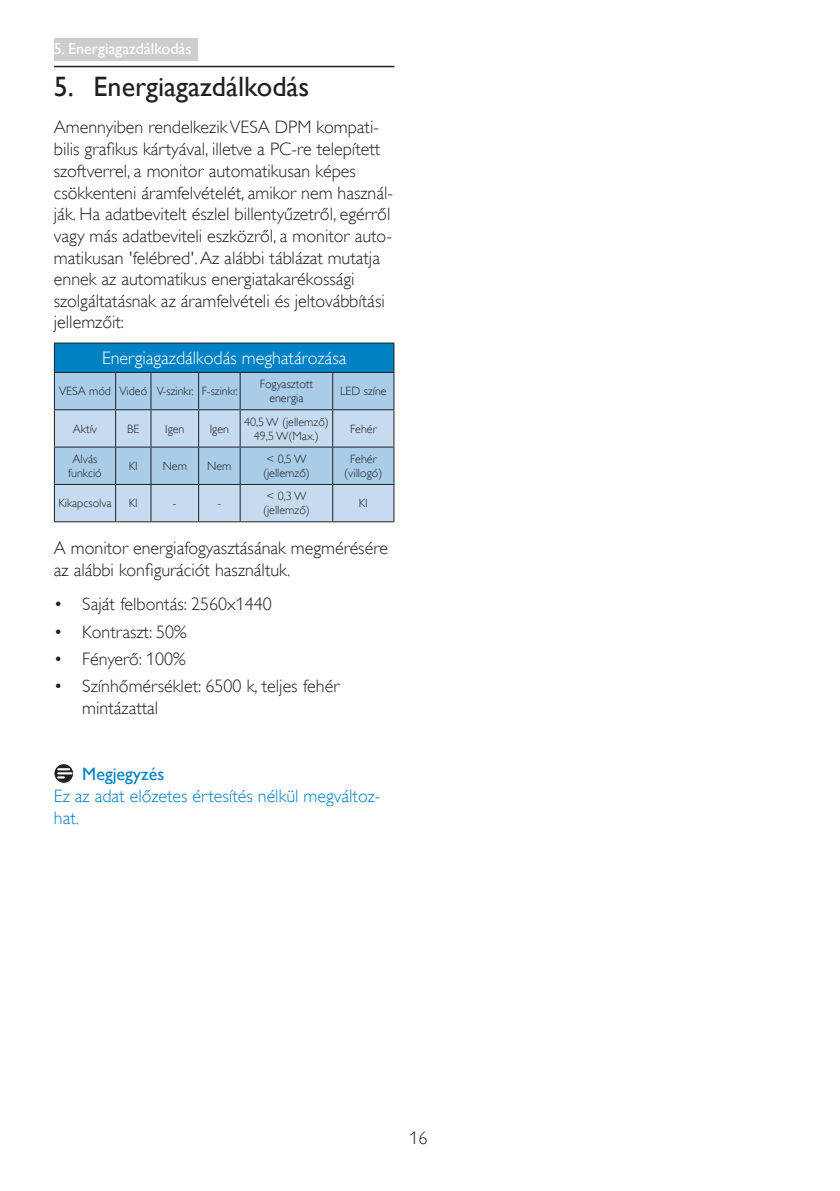
<style>
.page{position:relative;width:840px;height:1191px;background:#fff}
.page>*{position:absolute;margin:0;border:0;box-sizing:border-box;transform-origin:0 0}
.t1{font:28px "Gill Sans Alt One WGL";color:#231f20}
.chapter-paragraph{font:18px/21.6px "Gill Sans Alt One WGL Light";color:#231f20}
.Note_body{font:18px/21.6px "Gill Sans Alt One WGL Light";color:#0082c5}
.t2{font:18px "Gill Sans Alt One WGL Light";color:#fff}
.Heading_4{font:18px "Gill Sans Alt One WGL";color:#0082c5}
.t3{font:16px "Gill Sans Alt One WGL";color:#fff}
.t4{font:12px/14px "Gill Sans Alt One WGL Light";color:#231f20;text-align:center}
</style>
<div class="page">
<div style="left:54px;top:38px;width:143px;height:23px;background:#cdcdcd"></div>
<hr style="left:54px;top:66px;width:340px;height:1px;background:#231f20">
<svg style="left:54px;top:343px;width:340px;height:178px;background:#96c3e3"></svg>
<hr style="left:54px;top:342px;width:62px;height:1px;background:#231f20">
<hr style="left:116px;top:342px;width:35px;height:1px;background:#231f20">
<hr style="left:151px;top:342px;width:47px;height:1px;background:#231f20">
<hr style="left:198px;top:342px;width:42px;height:1px;background:#231f20">
<hr style="left:240px;top:342px;width:92px;height:1px;background:#231f20">
<hr style="left:332px;top:342px;width:62px;height:1px;background:#231f20">
<hr style="left:54px;top:372px;width:62px;height:1px;background:#231f20">
<hr style="left:116px;top:372px;width:35px;height:1px;background:#231f20">
<hr style="left:151px;top:372px;width:47px;height:1px;background:#231f20">
<hr style="left:198px;top:372px;width:42px;height:1px;background:#231f20">
<hr style="left:240px;top:372px;width:92px;height:1px;background:#231f20">
<hr style="left:332px;top:372px;width:62px;height:1px;background:#231f20">
<hr style="left:54px;top:373px;width:1px;height:36px;background:#231f20">
<hr style="left:115px;top:373px;width:1px;height:36px;background:#231f20">
<hr style="left:150px;top:373px;width:1px;height:36px;background:#231f20">
<hr style="left:198px;top:373px;width:1px;height:36px;background:#231f20">
<hr style="left:239px;top:373px;width:1px;height:36px;background:#231f20">
<hr style="left:332px;top:373px;width:1px;height:36px;background:#231f20">
<hr style="left:393px;top:373px;width:1px;height:36px;background:#231f20">
<hr style="left:54px;top:410px;width:1px;height:36px;background:#231f20">
<hr style="left:54px;top:409px;width:62px;height:1px;background:#231f20">
<hr style="left:115px;top:410px;width:1px;height:36px;background:#231f20">
<hr style="left:116px;top:409px;width:35px;height:1px;background:#231f20">
<hr style="left:150px;top:410px;width:1px;height:36px;background:#231f20">
<hr style="left:151px;top:409px;width:47px;height:1px;background:#231f20">
<hr style="left:198px;top:410px;width:1px;height:36px;background:#231f20">
<hr style="left:198px;top:409px;width:42px;height:1px;background:#231f20">
<hr style="left:239px;top:410px;width:1px;height:36px;background:#231f20">
<hr style="left:240px;top:409px;width:92px;height:1px;background:#231f20">
<hr style="left:332px;top:410px;width:1px;height:36px;background:#231f20">
<hr style="left:393px;top:410px;width:1px;height:36px;background:#231f20">
<hr style="left:332px;top:409px;width:62px;height:1px;background:#231f20">
<hr style="left:54px;top:447px;width:1px;height:37px;background:#231f20">
<hr style="left:54px;top:446px;width:62px;height:1px;background:#231f20">
<hr style="left:115px;top:447px;width:1px;height:37px;background:#231f20">
<hr style="left:116px;top:446px;width:35px;height:1px;background:#231f20">
<hr style="left:150px;top:447px;width:1px;height:37px;background:#231f20">
<hr style="left:151px;top:446px;width:47px;height:1px;background:#231f20">
<hr style="left:198px;top:447px;width:1px;height:37px;background:#231f20">
<hr style="left:198px;top:446px;width:42px;height:1px;background:#231f20">
<hr style="left:239px;top:447px;width:1px;height:37px;background:#231f20">
<hr style="left:240px;top:446px;width:92px;height:1px;background:#231f20">
<hr style="left:332px;top:447px;width:1px;height:37px;background:#231f20">
<hr style="left:393px;top:447px;width:1px;height:37px;background:#231f20">
<hr style="left:332px;top:446px;width:62px;height:1px;background:#231f20">
<hr style="left:54px;top:485px;width:1px;height:36px;background:#231f20">
<hr style="left:54px;top:484px;width:62px;height:1px;background:#231f20">
<hr style="left:54px;top:521px;width:62px;height:1px;background:#231f20">
<hr style="left:115px;top:485px;width:1px;height:36px;background:#231f20">
<hr style="left:116px;top:484px;width:35px;height:1px;background:#231f20">
<hr style="left:116px;top:521px;width:35px;height:1px;background:#231f20">
<hr style="left:150px;top:485px;width:1px;height:36px;background:#231f20">
<hr style="left:151px;top:484px;width:47px;height:1px;background:#231f20">
<hr style="left:151px;top:521px;width:47px;height:1px;background:#231f20">
<hr style="left:198px;top:485px;width:1px;height:36px;background:#231f20">
<hr style="left:198px;top:484px;width:42px;height:1px;background:#231f20">
<hr style="left:198px;top:521px;width:42px;height:1px;background:#231f20">
<hr style="left:239px;top:485px;width:1px;height:36px;background:#231f20">
<hr style="left:240px;top:484px;width:92px;height:1px;background:#231f20">
<hr style="left:240px;top:521px;width:92px;height:1px;background:#231f20">
<hr style="left:332px;top:485px;width:1px;height:36px;background:#231f20">
<hr style="left:393px;top:485px;width:1px;height:36px;background:#231f20">
<hr style="left:332px;top:484px;width:62px;height:1px;background:#231f20">
<hr style="left:332px;top:521px;width:62px;height:1px;background:#231f20">
<svg style="left:54px;top:763px;width:20px;height:20px"></svg>
<div style="left:54px;top:763px;width:20px;height:20px;border:1px solid #fff;border-radius:50%"></div>
<svg style="left:58px;top:768px;width:13px;height:10px"></svg>
<p class="t3" style="left:54px;top:38px;width:139px">5. Energiagazdálkodás</p>
<p class="t1" style="left:54px;top:67px;width:257px">5. Energiagazdálkodás</p>
<p class="chapter-paragraph" style="left:54px;top:117px;width:340px">Amennyiben rendelkezik VESA DPM kompati&shy;bilis grafikus kártyával, illetve a PC-re telepített szoftverrel, a monitor automatikusan képes csökkenteni áramfelvételét, amikor nem használ&shy;ják. Ha adatbevitelt észlel billentyűzetről, egérről vagy más adatbeviteli eszközről, a monitor auto&shy;matikusan 'felébred'. Az alábbi táblázat mutatja ennek az automatikus energiatakarékossági szolgáltatásnak az áramfelvételi és jeltovábbítási jellemzőit:</p>
<p class="t2" style="left:102px;top:346px;width:246px">Energiagazdálkodás meghatározása</p>
<p class="t4" style="left:59px;top:384px;width:53px">VESA mód</p>
<p class="t4" style="left:119px;top:384px;width:29px">Videó</p>
<p class="t4" style="left:157px;top:384px;width:38px">V-szinkr.</p>
<p class="t4" style="left:201px;top:384px;width:38px">F-szinkr.</p>
<p class="t4" style="left:259px;top:377px;width:55px">Fogyasztott energia</p>
<p class="t4" style="left:340px;top:384px;width:48px">LED színe</p>
<p class="t4" style="left:73px;top:421px;width:26px">Aktív</p>
<p class="t4" style="left:127px;top:421px;width:14px">BE</p>
<p class="t4" style="left:165px;top:421px;width:21px">Igen</p>
<p class="t4" style="left:210px;top:421px;width:21px">Igen</p>
<p class="t4" style="left:244px;top:414px;width:86px">40,5 W (jellemző)</p>
<p class="t4" style="left:254px;top:428px;width:66px">49,5 W(Max.)</p>
<p class="t4" style="left:350px;top:421px;width:28px">Fehér</p>
<p class="t4" style="left:68px;top:452px;width:35px">Alvás funkció</p>
<p class="t4" style="left:129px;top:459px;width:10px">KI</p>
<p class="t4" style="left:162px;top:459px;width:26px">Nem</p>
<p class="t4" style="left:207px;top:459px;width:26px">Nem</p>
<p class="t4" style="left:263px;top:452px;width:48px;text-align:left">&lt; 0,5W (jellemző)</p>
<p class="t4" style="left:344px;top:452px;width:40px">Fehér (villogó)</p>
<p class="t4" style="left:58px;top:496px;width:55px">Kikapcsolva</p>
<p class="t4" style="left:129px;top:496px;width:10px">KI</p>
<p class="t4" style="left:173px;top:496px;width:5px">-</p>
<p class="t4" style="left:217px;top:496px;width:5px">-</p>
<p class="t4" style="left:263px;top:489px;width:48px;text-align:left">&lt; 0,3W (jellemző)</p>
<p class="t4" style="left:359px;top:496px;width:10px">KI</p>
<p class="chapter-paragraph" style="left:54px;top:538px;width:335px">A monitor energiafogyasztásának megmérésére az alábbi konfigurációt használtuk.</p>
<p class="chapter-paragraph" style="left:54px;top:593px;width:219px">• Saját felbontás: 2560x1440</p>
<p class="chapter-paragraph" style="left:54px;top:621px;width:134px">• Kontraszt: 50%</p>
<p class="chapter-paragraph" style="left:54px;top:648px;width:133px">• Fényerő: 100%</p>
<p class="chapter-paragraph" style="left:82px;top:675px;width:258px;text-indent:-28px">• Színhőmérséklet: 6500 k, teljes fehér mintázattal</p>
<p class="Heading_4" style="left:82px;top:761px;width:83px">Megjegyzés</p>
<p class="Note_body" style="left:54px;top:785px;width:328px">Ez az adat előzetes értesítés nélkül megváltoz&shy;hat.</p>
<p class="chapter-paragraph" style="left:409px;top:1127px;width:19px">16</p>
</div>
